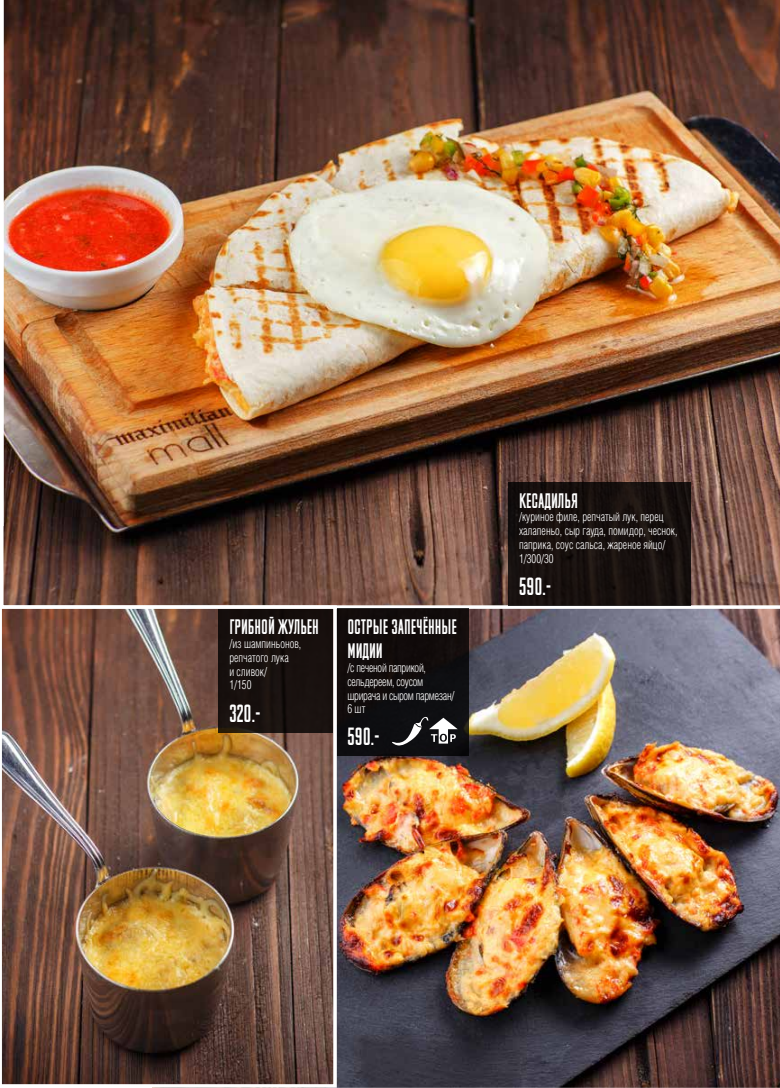
<style>
.page{position:relative;width:780px;height:1088px;background:#fff}
.page>*{position:absolute;margin:0;border:0;box-sizing:border-box;transform-origin:0 0}
.t1{font:23.75px "M Fred";color:#fff;scale:.9 1}
.t2{font:20px/23.8px "M Fred";color:#fff;scale:.9 1}
.t3{font:12.5px/13.8px "Helios Cond Light C";color:#fff;scale:.9 1}
.t4{font:12.5px/13.8px "Helios Cond Light C";letter-spacing:-.025em;color:#fff;scale:.9 1}
</style>
<div class="page">
<img style="left:337px;top:609px;width:443px;height:479px">
<img style="left:4px;top:0;width:776px;height:609px">
<div style="left:508px;top:482px;width:183px;height:123px;background:#16100e"></div>
<div style="left:337px;top:609px;width:131px;height:147px;background:#100c0c"></div>
<img style="left:4px;top:605px;width:333px;height:483px">
<div style="left:219px;top:609px;width:114px;height:123px;background:#17100e"></div>
<svg style="left:1px;top:0;width:3px;height:1085px"></svg>
<svg style="left:392px;top:716px;width:65px;height:30px"></svg>
<h2 class="t2" style="left:229px;top:615px;width:101px">ГРИБНОЙ ЖУЛЬЕН</h2>
<p class="t3" style="left:229px;top:637px;width:81px">/из шампиньонов, репчатого лука<br>и сливок/<br>1/150</p>
<h1 class="t1" style="left:229px;top:701px;width:36px">320.-</h1>
<h2 class="t2" style="left:347px;top:615px;width:123px">ОСТРЫЕ ЗАПЕЧЁННЫЕ<br>МИДИИ</h2>
<p class="t4" style="left:347px;top:661px;width:120px">/с печеной паприкой, сельдереем, соусом шрирача и сыром пармезан/<br>6 шт</p>
<h1 class="t1" style="left:347px;top:725px;width:37px">590.-</h1>
<h2 class="t2" style="left:519px;top:488px;width:67px">КЕСАДИЛЬЯ</h2>
<p class="t3" style="left:519px;top:510px;width:177px">/куриное филе, репчатый лук, перец халапеньо, сыр гауда, помидор, чеснок, паприка, соус сальса, жареное яйцо/<br>1/300/30</p>
<h1 class="t1" style="left:519px;top:574px;width:37px">590.-</h1>
</div>
